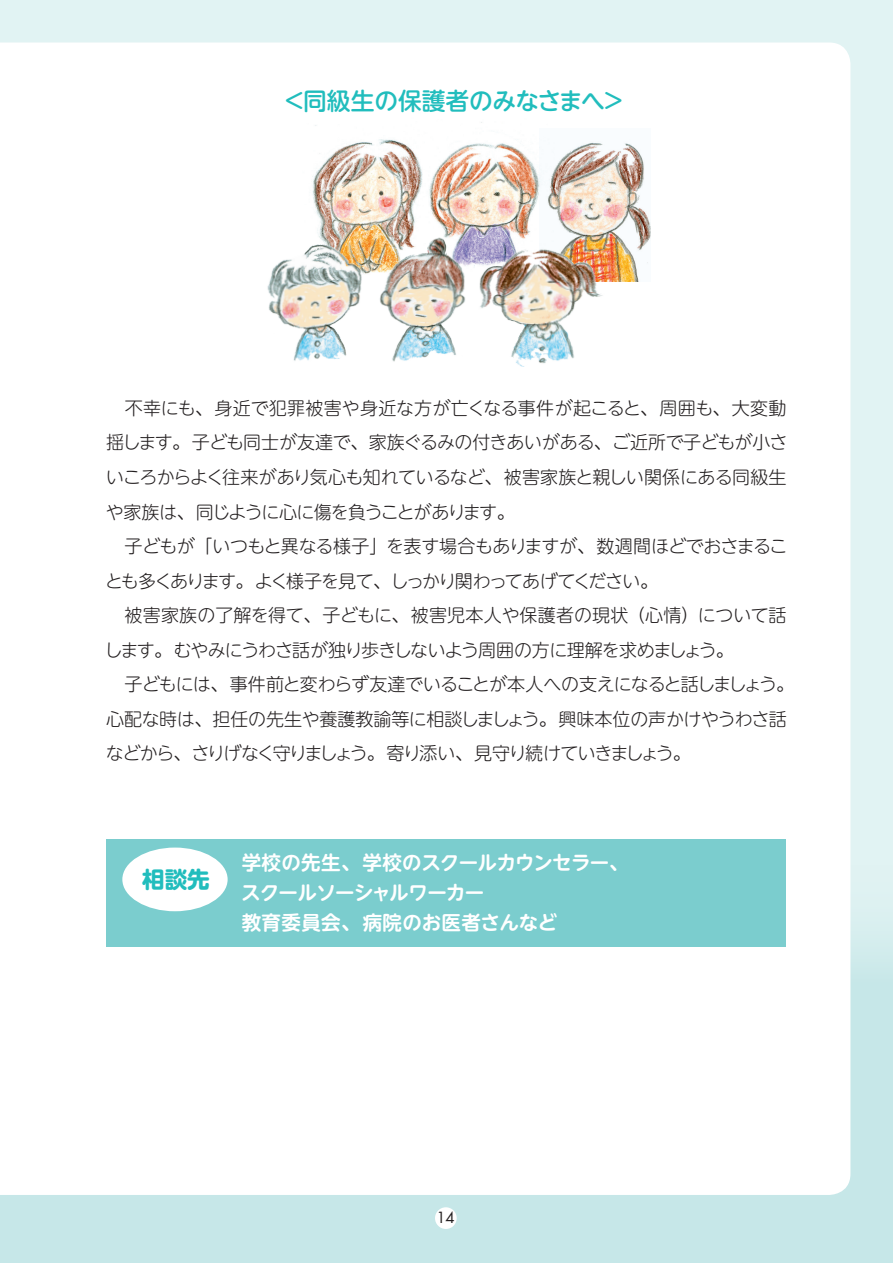
<style>
.page{position:relative;width:893px;height:1263px;background:#e1f3f3}
.page>*{position:absolute;margin:0;border:0;box-sizing:border-box;transform-origin:0 0}
.t1{font:500 24px "UD Shin M Go Pro";letter-spacing:-.005em;color:#21bdbd}
.t2{font:700 22.5px "UD Shin M Go Pro";color:#21bdbd}
.t3{font:700 19.5px/30px "UD Shin M Go Pro De";letter-spacing:-.02em;color:#fff}
.t4{font:300 18px/34.5px "UD Shin M Go Pro";letter-spacing:-.035em;color:#231f20}
.t5{font:15px "Futura";color:#231f20}
</style>
<div class="page">
<div style="left:0;top:857px;width:893px;height:406px;background:#c6e7e8"></div>
<div style="left:0;top:43px;width:850px;height:1152px;background:#fff"></div>
<img style="left:554px;top:128px;width:96px;height:154px">
<img style="left:289px;top:111px;width:145px;height:119px">
<img style="left:411px;top:118px;width:143px;height:112px">
<div style="left:106px;top:839px;width:679px;height:107px;background:#7bcdce"></div>
<div style="left:122px;top:847px;width:106px;height:64px;background:#fff;border-radius:50%"></div>
<img style="left:233px;top:230px;width:395px;height:143px">
<div style="left:435px;top:1207px;width:22px;height:22px;background:#fff;border-radius:50%"></div>
<h1 class="t1" style="left:282px;top:82px;width:345px">＜同級生の保護者のみなさまへ＞</h1>
<p class="t4" style="left:105px;top:390px;width:691px">　不幸にも、身近で犯罪被害や身近な方が亡くなる事件が起こると、周囲も、大変動揺します。子ども同士が友達で、家族ぐるみの付きあいがある、ご近所で子どもが小さいころからよく往来があり気心も知れているなど、被害家族と親しい関係にある同級生や家族は、同じように心に傷を負うことがあります。<br>　子どもが「いつもと異なる様子」を表す場合もありますが、数週間ほどでおさまることも多くあります。よく様子を見て、しっかり関わってあげてください。<br>　被害家族の了解を得て、子どもに、被害児本人や保護者の現状（心情）について話します。むやみにうわさ話が独り歩きしないよう周囲の方に理解を求めましょう。<br>　子どもには、事件前と変わらず友達でいることが本人への支えになると話しましょう。心配な時は、担任の先生や養護教諭等に相談しましょう。興味本位の声かけやうわさ話などから、さりげなく守りましょう。寄り添い、見守り続けていきましょう。</p>
<p class="t2" style="left:142px;top:861px;width:69px">相談先</p>
<p class="t3" style="left:241px;top:846px;width:389px">学校の先生、学校のスクールカウンセラー、スクールソーシャルワーカー<br>教育委員会、病院のお医者さんなど</p>
<p class="t5" style="left:436px;top:1207px;width:20px">14</p>
</div>
